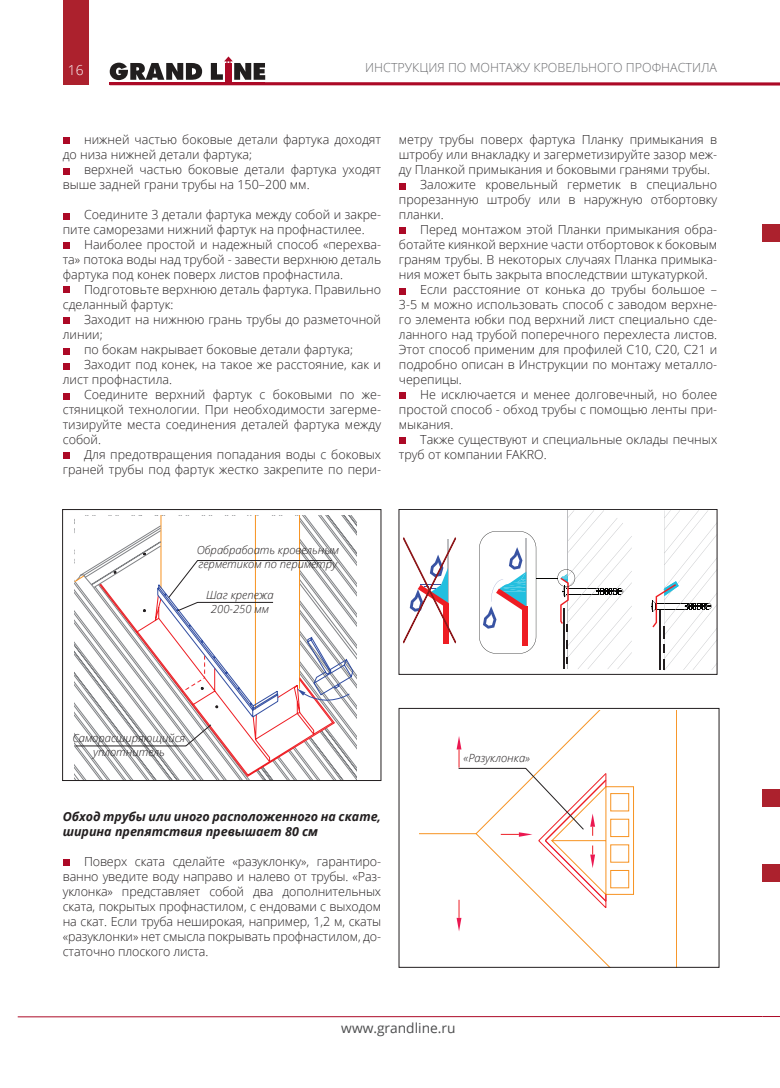
<style>
.page{position:relative;width:780px;height:1088px;background:#fff}
.page>*{position:absolute;margin:0;border:0;box-sizing:border-box;transform-origin:0 0}
.t1{font:13.75px "Open Sans";color:#4b4c4d}
.t2{font:300 13.75px "Open Sans";color:#fff}
.t3{font:300 12.5px/15px "Open Sans";color:#231f20;text-align:justify}
.t4{font:italic 700 12.5px "Open Sans";color:#231f20}
.t5{font:300 12.5px "Open Sans";color:#6c6d70}
.t6{font:italic 300 11.25px "Open Sans";color:#231f20}
</style>
<div class="page">
<div style="left:63px;top:0;width:26px;height:85px;background:#ac212d"></div>
<svg style="left:109px;top:56px;width:671px;height:30px"></svg>
<svg style="left:762px;top:1016px;width:18px;height:1px"></svg>
<hr style="left:18px;top:1016px;width:744px;height:1px;background:#ac0926">
<svg style="left:651px;top:511px;width:64px;height:160px"></svg>
<svg style="left:403px;top:537px;width:53px;height:107px"></svg>
<svg style="left:479px;top:511px;width:153px;height:158px"></svg>
<div style="left:399px;top:509px;width:318px;height:165px;border:1px solid #231f20"></div>
<svg style="left:98px;top:759px;width:237px;height:18px"></svg>
<svg style="left:74px;top:516px;width:282px;height:243px"></svg>
<svg style="left:419px;top:710px;width:258px;height:255px"></svg>
<div style="left:62px;top:509px;width:319px;height:272px;border:1px solid #231f20"></div>
<div style="left:63px;top:137px;width:7px;height:7px;background:#ac0926"></div>
<div style="left:63px;top:168px;width:7px;height:7px;background:#ac0926"></div>
<div style="left:63px;top:213px;width:7px;height:6px;background:#ac0926"></div>
<div style="left:399px;top:183px;width:7px;height:7px;background:#ac0926"></div>
<div style="left:399px;top:227px;width:7px;height:7px;background:#ac0926"></div>
<div style="left:399px;top:288px;width:7px;height:7px;background:#ac0926"></div>
<div style="left:399px;top:392px;width:7px;height:7px;background:#ac0926"></div>
<div style="left:399px;top:437px;width:7px;height:7px;background:#ac0926"></div>
<div style="left:63px;top:859px;width:7px;height:6px;background:#ac0926"></div>
<div style="left:63px;top:242px;width:7px;height:7px;background:#ac0926"></div>
<div style="left:63px;top:286px;width:7px;height:7px;background:#ac0926"></div>
<div style="left:63px;top:317px;width:7px;height:7px;background:#ac0926"></div>
<div style="left:63px;top:348px;width:7px;height:7px;background:#ac0926"></div>
<div style="left:63px;top:363px;width:7px;height:7px;background:#ac0926"></div>
<div style="left:63px;top:393px;width:7px;height:7px;background:#ac0926"></div>
<div style="left:63px;top:452px;width:7px;height:7px;background:#ac0926"></div>
<div style="left:762px;top:224px;width:18px;height:17px;background:#ac212d"></div>
<div style="left:762px;top:789px;width:18px;height:17px;background:#ac212d"></div>
<div style="left:762px;top:865px;width:18px;height:17px;background:#ac212d"></div>
<p class="t2" style="left:68px;top:61px;width:17px">16</p>
<p class="t5" style="left:365px;top:59px;width:353px">ИНСТРУКЦИЯ ПО МОНТАЖУ КРОВЕЛЬНОГО ПРОФНАСТИЛА</p>
<p class="t3" style="left:63px;top:132px;width:320px;text-indent:21px">нижней частью боковые детали фартука доходят до низа нижней детали фартука;</p>
<p class="t3" style="left:63px;top:162px;width:320px;text-indent:21px">верхней частью боковые детали фартука уходят выше задней грани трубы на 150–200 мм.</p>
<p class="t3" style="left:63px;top:207px;width:320px;text-indent:21px">Соедините 3 детали фартука между собой и закре&shy;пите саморезами нижний фартук на профнастилее.</p>
<p class="t3" style="left:63px;top:237px;width:320px;text-indent:21px">Наиболее простой и надежный способ «перехва&shy;та» потока воды над трубой - завести верхнюю деталь фартука под конек поверх листов профнастила.</p>
<p class="t3" style="left:63px;top:282px;width:320px;text-indent:21px">Подготовьте верхнюю деталь фартука. Правильно сделанный фартук:</p>
<p class="t3" style="left:63px;top:312px;width:320px;text-indent:21px">Заходит на нижнюю грань трубы до разметочной линии;</p>
<p class="t3" style="left:84px;top:342px;width:270px">по бокам накрывает боковые детали фартука;</p>
<p class="t3" style="left:63px;top:357px;width:320px;text-indent:21px">Заходит под конек, на такое же расстояние, как и лист профнастила.</p>
<p class="t3" style="left:63px;top:387px;width:320px;text-indent:21px">Соедините верхний фартук с боковыми по же&shy;стяницкой технологии. При необходимости загерме&shy;тизируйте места соединения деталей фартука между собой.</p>
<p class="t3" style="left:63px;top:447px;width:320px;text-align:right">Для предотвращения попадания воды с боковых граней трубы под фартук жестко закрепите по пери-</p>
<p class="t3" style="left:399px;top:132px;width:320px">метру трубы поверх фартука Планку примыкания в штробу или внакладку и загерметизируйте зазор меж&shy;ду Планкой примыкания и боковыми гранями трубы.</p>
<p class="t3" style="left:399px;top:177px;width:320px;text-indent:21px">Заложите кровельный герметик в специально прорезанную штробу или в наружную отбортовку планки.</p>
<p class="t3" style="left:399px;top:222px;width:320px;text-indent:21px">Перед монтажом этой Планки примыкания обра&shy;ботайте киянкой верхние части отбортовок к боковым граням трубы. В некоторых случаях Планка примыка&shy;ния может быть закрыта впоследствии штукатуркой.</p>
<p class="t3" style="left:399px;top:282px;width:320px;text-indent:21px">Если расстояние от конька до трубы большое – 3-5 м можно использовать способ с заводом верхне&shy;го элемента юбки под верхний лист специально сде&shy;ланного над трубой поперечного перехлеста листов.<br>Этот способ применим для профилей С10, С20, С21 и подробно описан в Инструкции по монтажу металло&shy;черепицы.</p>
<p class="t3" style="left:399px;top:387px;width:320px;text-indent:21px">Не исключается и менее долговечный, но более простой способ - обход трубы с помощью ленты при&shy;мыкания.</p>
<p class="t3" style="left:399px;top:432px;width:320px;text-indent:21px">Также существуют и специальные оклады печных труб от компании FAKRO.</p>
<p class="t6" style="left:197px;top:542px;width:144px">Обрабрабоать кровельным</p>
<p class="t6" style="left:198px;top:556px;width:140px">герметиком по периметру</p>
<p class="t6" style="left:206px;top:587px;width:69px">Шаг крепежа</p>
<p class="t6" style="left:211px;top:601px;width:59px">200-250 мм</p>
<p class="t6" style="left:72px;top:730px;width:114px">Саморасширяющийся</p>
<p class="t6" style="left:93px;top:744px;width:73px">уплотнитель</p>
<p class="t4" style="left:63px;top:807px;width:320px">Обход трубы или иного расположенного на скате,</p>
<p class="t4" style="left:63px;top:822px;width:257px">ширина препятствия превышает 80 см</p>
<p class="t3" style="left:63px;top:853px;width:320px;text-indent:21px">Поверх ската сделайте «разуклонку», гарантиро&shy;ванно уведите воду направо и налево от трубы. «Раз&shy;уклонка» представляет собой два дополнительных ската, покрытых профнастилом, с ендовами с выходом на скат. Если труба неширокая, например, 1,2 м, скаты «разуклонки» нет смысла покрывать профнастилом, до&shy;статочно плоского листа.</p>
<p class="t6" style="left:463px;top:750px;width:68px">«Разуклонка»</p>
<p class="t1" style="left:341px;top:1018px;width:116px">www.grandline.ru</p>
</div>
